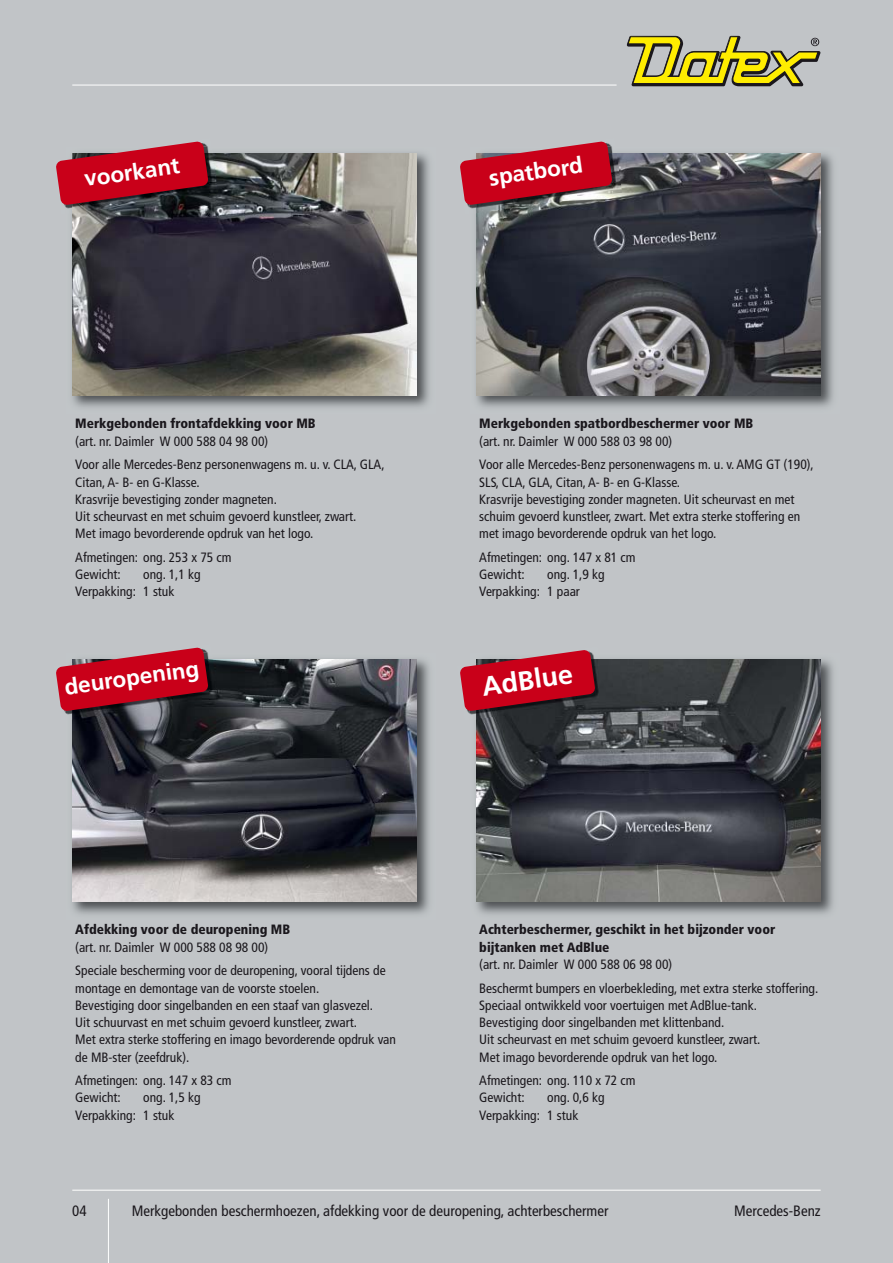
<style>
.page{position:relative;width:893px;height:1263px;background:#c1c4c7}
.page>*{position:absolute;margin:0;border:0;box-sizing:border-box;transform-origin:0 0}
.t1{font:700 27px "Frutiger";color:#fff}
.t2{font:700 22.5px "Frutiger";color:#fff}
.t3{font:condensed 15px "Frutiger";color:#1a171c}
.t4{font:condensed 13.5px/17.2px "Frutiger";color:#1a171c}
.t5{font:900 condensed 13.5px/17.2px "Frutiger";color:#1a171c}
</style>
<div class="page">
<hr style="left:72px;top:85px;width:545px;height:1px;background:#fff">
<svg style="left:627px;top:36px;width:193px;height:50px"></svg>
<hr style="left:72px;top:1190px;width:749px;height:1px;background:#fff">
<hr style="left:108px;top:1199px;width:1px;height:64px;background:#fff">
<img style="left:72px;top:153px;width:358px;height:255px">
<img style="left:72px;top:153px;width:345px;height:242px">
<img style="left:72px;top:659px;width:358px;height:256px">
<img style="left:72px;top:659px;width:345px;height:242px">
<img style="left:64px;top:205px;width:8px;height:4px">
<img style="left:72px;top:153px;width:146px;height:60px">
<svg style="left:56px;top:141px;width:152px;height:64px;background:#ac2537"></svg>
<img style="left:64px;top:711px;width:8px;height:4px">
<img style="left:72px;top:659px;width:146px;height:60px">
<svg style="left:56px;top:647px;width:152px;height:64px"></svg>
<img style="left:476px;top:153px;width:358px;height:255px">
<img style="left:476px;top:153px;width:345px;height:242px">
<img style="left:467px;top:205px;width:9px;height:4px">
<img style="left:476px;top:153px;width:146px;height:60px">
<svg style="left:460px;top:141px;width:152px;height:64px"></svg>
<img style="left:476px;top:659px;width:358px;height:256px">
<img style="left:476px;top:659px;width:345px;height:242px">
<img style="left:467px;top:711px;width:9px;height:4px">
<img style="left:476px;top:659px;width:129px;height:60px">
<svg style="left:460px;top:650px;width:135px;height:61px;background:#ad2033"></svg>
<h2 class="t2" style="left:83px;top:170px;width:98px;rotate:-8deg">voorkant</h2>
<h2 class="t2" style="left:488px;top:169px;width:96px;rotate:-8deg">spatbord</h2>
<p class="t5" style="left:75px;top:416px;width:242px">Merkgebonden frontafdekking voor MB</p>
<p class="t4" style="left:75px;top:430px;width:311px;line-height:23.7px">(art. nr. Daimler W 000 588 04 98 00)<br>Voor alle Mercedes-Benz personenwagens m. u. v. CLA, GLA,</p>
<p class="t4" style="left:75px;top:474px;width:283px">Citan, A- B- en G-Klasse.<br>Krasvrije bevestiging zonder magneten.<br>Uit scheurvast en met schuim gevoerd kunstleer, zwart.<br>Met imago bevorderende opdruk van het logo.</p>
<p class="t4" style="left:75px;top:550px;width:158px">Afmetingen: ong. 253 x 75 cm<br>Gewicht:</p>
<p class="t4" style="left:75px;top:567px;width:127px;text-indent:68px">ong. 1,1 kg<br>Verpakking: 1 stuk</p>
<p class="t5" style="left:479px;top:416px;width:276px">Merkgebonden spatbordbeschermer voor MB</p>
<p class="t4" style="left:479px;top:430px;width:336px;line-height:23.7px">(art. nr. Daimler W 000 588 03 98 00)<br>Voor alle Mercedes-Benz personenwagens m. u. v. AMG GT (190),</p>
<p class="t4" style="left:479px;top:474px;width:323px">SLS, CLA, GLA, Citan, A- B- en G-Klasse.<br>Krasvrije bevestiging zonder magneten. Uit scheurvast en met schuim gevoerd kunstleer, zwart. Met extra sterke stoffering en met imago bevorderende opdruk van het logo.</p>
<p class="t4" style="left:479px;top:550px;width:158px">Afmetingen: ong. 147 x 81 cm<br>Gewicht:</p>
<p class="t4" style="left:479px;top:567px;width:127px;text-indent:68px">ong. 1,9 kg<br>Verpakking: 1 paar</p>
<h2 class="t2" style="left:63px;top:678px;width:137px;rotate:-8deg">deuropening</h2>
<h1 class="t1" style="left:481px;top:675px;width:93px;rotate:-8deg">AdBlue</h1>
<p class="t5" style="left:75px;top:922px;width:216px">Afdekking voor de deuropening MB</p>
<p class="t4" style="left:75px;top:936px;width:312px;line-height:23.7px">(art. nr. Daimler W 000 588 08 98 00)<br>Speciale bescherming voor de deuropening, vooral tijdens de</p>
<p class="t4" style="left:75px;top:980px;width:322px">montage en demontage van de voorste stoelen.<br>Bevestiging door singelbanden en een staaf van glasvezel.<br>Uit schuurvast en met schuim gevoerd kunstleer, zwart.<br>Met extra sterke stoffering en imago bevorderende opdruk van de MB-ster (zeefdruk).</p>
<p class="t4" style="left:75px;top:1073px;width:158px">Afmetingen: ong. 147 x 83 cm<br>Gewicht:</p>
<p class="t4" style="left:75px;top:1090px;width:127px;text-indent:68px">ong. 1,5 kg<br>Verpakking: 1 stuk</p>
<p class="t5" style="left:479px;top:922px;width:298px">Achterbeschermer, geschikt in het bijzonder voor bijtanken met AdBlue</p>
<p class="t4" style="left:479px;top:953px;width:341px;line-height:23.7px">(art. nr. Daimler W 000 588 06 98 00)<br>Beschermt bumpers en vloerbekleding, met extra sterke stoffering.</p>
<p class="t4" style="left:479px;top:997px;width:283px">Speciaal ontwikkeld voor voertuigen met AdBlue-tank.<br>Bevestiging door singelbanden met klittenband.<br>Uit scheurvast en met schuim gevoerd kunstleer, zwart.<br>Met imago bevorderende opdruk van het logo.</p>
<p class="t4" style="left:479px;top:1073px;width:158px">Afmetingen: ong. 110 x 72 cm<br>Gewicht:</p>
<p class="t4" style="left:479px;top:1090px;width:127px;text-indent:68px">ong. 0,6 kg<br>Verpakking: 1 stuk</p>
<p class="t3" style="left:72px;top:1204px;width:16px">04</p>
<p class="t3" style="left:132px;top:1204px;width:478px">Merkgebonden beschermhoezen, afdekking voor de deuropening, achterbeschermer</p>
<p class="t3" style="left:734px;top:1204px;width:88px">Mercedes-Benz</p>
</div>
